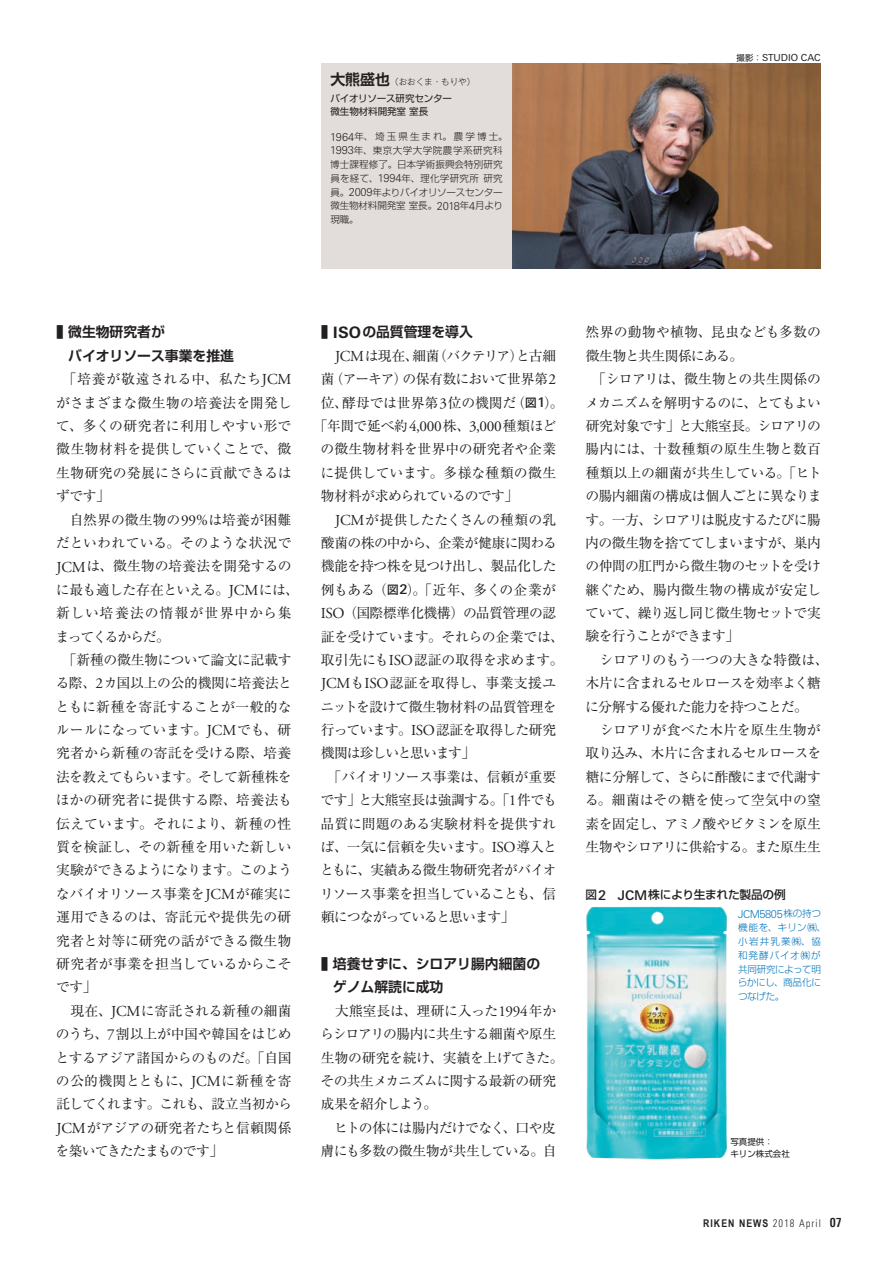
<style>
.page{position:relative;width:893px;height:1263px;background:#fff}
.page>*{position:absolute;margin:0;border:0;box-sizing:border-box;transform-origin:0 0}
.t1{font:13.8px/23.4px "Ryumin Pr 6";letter-spacing:-.025em;color:#231f20}
.t2{font:13.8px/23.4px "Ryumin Pr 6";letter-spacing:-.005em;color:#231f20}
.t3{font:700 13.8px/23.4px "Shin Go Pr 6 De";color:#231f20}
.t4{font:13.8px "Ryumin Pr 6";letter-spacing:-.05em;color:#231f20}
.t5{font:13.8px "Ryumin Pr 6";letter-spacing:-.055em;color:#231f20}
.t6{font:13.8px "Ryumin Pr 6";letter-spacing:-.07em;color:#231f20}
.t7{font:13.8px "Ryumin Pr 6";letter-spacing:.03em;color:#231f20}
.t8{font:13.8px "Ryumin Pr 6";letter-spacing:-.06em;color:#231f20}
.t9{font:13.8px "Ryumin Pr 6";letter-spacing:.005em;color:#231f20}
.t10{font:13.8px "Ryumin Pr 6";letter-spacing:.015em;color:#231f20}
.t11{font:13.8px "Ryumin Pr 6";color:#231f20}
.t12{font:13.8px "Ryumin Pr 6";letter-spacing:-.075em;color:#231f20}
.t13{font:13.8px "Ryumin Pr 6";letter-spacing:-.08em;color:#231f20}
.t14{font:500 11.7px "Shin Go Pr 6";letter-spacing:-.02em;color:#231f20}
.t15{font:300 10.95px "Linotype Univers Basic";letter-spacing:-.04em;color:#0073bc}
.t16{font:700 10.65px "Arial Narrow";letter-spacing:.1em;color:#231f20}
.t17{font:9.75px "Linotype Univers Basic";color:#231f20}
.t18{font:300 9.6px/13.8px "Shin Go Pr 6";letter-spacing:.01em;color:#231f20}
.t19{font:300 9.6px/13.8px "Shin Go Pr 6";letter-spacing:-.015em;color:#0073bc}
.t20{font:9.6px/12.8px "Shin Go Pr 6";letter-spacing:-.015em;color:#231f20}
.t21{font:300 8.55px "Gothic MB101 Pr 6";color:#231f20}
.t22{font:8.55px/11.7px "Shin Go Pr 6";color:#231f20}
.s1{font-family:"Shin Go Pr 6 De";font-weight:700;font-size:14.85px}
.s2{font-family:"Linotype Univers Basic";font-size:10.95px}
.s3{font-family:"Shin Go Pr 6";font-size:8.55px}
.s4{font-size:15.9px}
.s5{font-family:"Adobe Garamond Pro";font-size:15.15px}
.s6{font-family:"Linotype Univers Basic";font-size:15.75px}
.s7{font-family:"Shin Go Pr 6";font-weight:500;font-size:11.7px}
.s8{font-family:"Linotype Univers Basic";font-weight:500;font-size:13.35px}
.s9{font-family:"Linotype Univers Basic";font-size:13.35px}
.s10{font-family:"Shin Go Pr 6";font-size:9.6px}
.s11{font-family:"Linotype Univers";font-weight:300;font-stretch:condensed}
.s12{font-family:"Linotype Univers";font-stretch:condensed;font-size:12.75px}
</style>
<div class="page">
<img style="left:586px;top:906px;width:141px;height:254px">
<div style="left:321px;top:64px;width:191px;height:205px;background:#e2ddda"></div>
<img style="left:512px;top:64px;width:309px;height:205px">
<p class="t21" style="left:330px;top:75px;width:146px"><span class="s1">大熊盛也</span>（おおくま・もりや）</p>
<p class="t20" style="left:330px;top:91px;width:123px">バイオリソース研究センター微生物材料開発室室長</p>
<p class="t18" style="left:330px;top:129px;width:179px"><span class="s2">1964</span>年、埼玉県生まれ。農学博士。<br><span class="s2">1993</span>年、東京大学大学院農学系研究科博士課程修了。日本学術振興会特別研究員を経て、<span class="s2">1994</span>年、理化学研究所研究員。<span class="s2">2009</span>年よりバイオリソースセンター微生物材料開発室室長。<span class="s2">2018</span>年<span class="s2">4</span>月より現職。</p>
<p class="t17" style="left:736px;top:52px;width:86px"><span class="s3">撮影：</span>STUDIO CAC</p>
<p class="t3" style="left:68px;top:320px;width:167px;text-indent:-12px"><span class="s4">■</span> 微生物研究者が<br>バイオリソース事業を推進</p>
<p class="t2" style="left:55px;top:367px;width:245px">　「培養が敬遠される中、私たち<span class="s5">JCM</span>がさまざまな微生物の培養法を開発して、多くの研究者に利用しやすい形で微生物材料を提供していくことで、微生物研究の発展にさらに貢献できるはずです」<br>　自然界の微生物の<span class="s5">99</span>％は培養が困難だといわれている。そのような状況で<br><span class="s5">JCM</span>は、微生物の培養法を開発するのに最も適した存在といえる。<span class="s5">JCM</span>には、新しい培養法の情報が世界中から集まってくるからだ。<br>　「新種の微生物について論文に記載する際、<span class="s5">2</span>カ国以上の公的機関に培養法とともに新種を寄託することが一般的なルールになっています。<span class="s5">JCM</span>でも、研究者から新種の寄託を受ける際、培養法を教えてもらいます。そして新種株をほかの研究者に提供する際、培養法も伝えています。それにより、新種の性質を検証し、その新種を用いた新しい実験ができるようになります。このようなバイオリソース事業を<span class="s5">JCM</span>が確実に運用できるのは、寄託元や提供先の研究者と対等に研究の話ができる微生物研究者が事業を担当しているからこそです」<br>　現在、<span class="s5">JCM</span>に寄託される新種の細菌のうち、<span class="s5">7</span>割以上が中国や韓国をはじめとするアジア諸国からのものだ。「自国の公的機関とともに、<span class="s5">JCM</span>に新種を寄託してくれます。これも、設立当初から<br><span class="s5">JCM</span>がアジアの研究者たちと信頼関係を築いてきたたまものです」</p>
<p class="t3" style="left:321px;top:320px;width:153px"><span class="s4">■</span> <span class="s6">ISO</span>の品質管理を導入</p>
<p class="t6" style="left:335px;top:345px;width:223px"><span class="s5">JCM</span>は現在、細菌（バクテリア）と古細</p>
<p class="t5" style="left:321px;top:368px;width:237px">菌（アーキア）の保有数において世界第<span class="s5">2</span></p>
<p class="t1" style="left:321px;top:390px;width:244px">位、酵母では世界第<span class="s5">3</span>位の機関だ（<span class="s7">図</span><span class="s8">1</span>）。</p>
<p class="t1" style="left:314px;top:413px;width:244px">「年間で延べ約<span class="s5">4,000</span>株、<span class="s5">3,000</span>種類ほど</p>
<p class="t9" style="left:321px;top:438px;width:237px">の微生物材料を世界中の研究者や企業</p>
<p class="t10" style="left:320px;top:462px;width:237px">に提供しています。多様な種類の微生</p>
<p class="t1" style="left:321px;top:484px;width:199px">物材料が求められているのです」</p>
<p class="t2" style="left:335px;top:507px;width:222px"><span class="s5">JCM</span>が提供したたくさんの種類の乳</p>
<p class="t8" style="left:321px;top:532px;width:238px">酸菌の株の中から、企業が健康に関わる</p>
<p class="t5" style="left:321px;top:555px;width:237px">機能を持つ株を見つけ出し、製品化した</p>
<p class="t1" style="left:321px;top:577px;width:237px">例もある（<span class="s7">図</span><span class="s8">2</span>）。「近年、多くの企業が</p>
<p class="t1" style="left:321px;top:600px;width:237px"><span class="s5">ISO</span>（国際標準化機構）の品質管理の認</p>
<p class="t1" style="left:321px;top:624px;width:245px">証を受けています。それらの企業では、</p>
<p class="t1" style="left:321px;top:647px;width:244px">取引先にも<span class="s5">ISO</span>認証の取得を求めます。</p>
<p class="t7" style="left:321px;top:672px;width:237px"><span class="s5">JCM</span>も<span class="s5">ISO</span>認証を取得し、事業支援ユ</p>
<p class="t1" style="left:320px;top:694px;width:238px">ニットを設けて微生物材料の品質管理を</p>
<p class="t4" style="left:321px;top:719px;width:237px">行っています。<span class="s5">ISO</span>認証を取得した研究</p>
<p class="t13" style="left:321px;top:742px;width:156px">機関は珍しいと思います」</p>
<p class="t1" style="left:321px;top:764px;width:237px">　「バイオリソース事業は、信頼が重要</p>
<p class="t1" style="left:321px;top:788px;width:238px">です」と大熊室長は強調する。「<span class="s5">1</span>件でも</p>
<p class="t11" style="left:321px;top:813px;width:237px">品質に問題のある実験材料を提供すれ</p>
<p class="t4" style="left:320px;top:836px;width:238px">ば、一気に信頼を失います。<span class="s5">ISO</span>導入と</p>
<p class="t1" style="left:320px;top:858px;width:238px">ともに、実績ある微生物研究者がバイオ</p>
<p class="t1" style="left:320px;top:881px;width:237px">リソース事業を担当していることも、信</p>
<p class="t12" style="left:321px;top:906px;width:195px">頼につながっていると思います」</p>
<p class="t3" style="left:333px;top:951px;width:209px;text-indent:-12px"><span class="s4">■</span> 培養せずに、シロアリ腸内細菌のゲノム解読に成功</p>
<p class="t1" style="left:320px;top:998px;width:245px">　大熊室長は、理研に入った<span class="s5">1994</span>年からシロアリの腸内に共生する細菌や原生生物の研究を続け、実績を上げてきた。その共生メカニズムに関する最新の研究成果を紹介しよう。<br>　ヒトの体には腸内だけでなく、口や皮膚にも多数の微生物が共生している。自</p>
<p class="t1" style="left:585px;top:320px;width:245px">然界の動物や植物、昆虫なども多数の微生物と共生関係にある。<br>　「シロアリは、微生物との共生関係のメカニズムを解明するのに、とてもよい研究対象です」と大熊室長。シロアリの腸内には、十数種類の原生生物と数百種類以上の細菌が共生している。「ヒトの腸内細菌の構成は個人ごとに異なります。一方、シロアリは脱皮するたびに腸内の微生物を捨ててしまいますが、巣内の仲間の肛門から微生物のセットを受け継ぐため、腸内微生物の構成が安定していて、繰り返し同じ微生物セットで実験を行うことができます」<br>　シロアリのもう一つの大きな特徴は、木片に含まれるセルロースを効率よく糖に分解する優れた能力を持つことだ。<br>　シロアリが食べた木片を原生生物が取り込み、木片に含まれるセルロースを糖に分解して、さらに酢酸にまで代謝する。細菌はその糖を使って空気中の窒素を固定し、アミノ酸やビタミンを原生生物やシロアリに供給する。また原生生</p>
<p class="t14" style="left:586px;top:885px;width:202px">図<span class="s9">2 JCM</span>株により生まれた製品の例</p>
<p class="t15" style="left:738px;top:907px;width:84px">JCM5805<span class="s10">株の持つ</span></p>
<p class="t19" style="left:738px;top:920px;width:90px">機能を、キリン㈱、小岩井乳業㈱、協和発酵バイオ㈱が共同研究によって明らかにし、商品化につなげた。</p>
<p class="t22" style="left:730px;top:1135px;width:61px">写真提供：<br>キリン株式会社</p>
<p class="t16" style="left:703px;top:1215px;width:140px">RIKEN NEWS <span class="s11">2018 April</span> <span class="s12">07</span></p>
</div>
